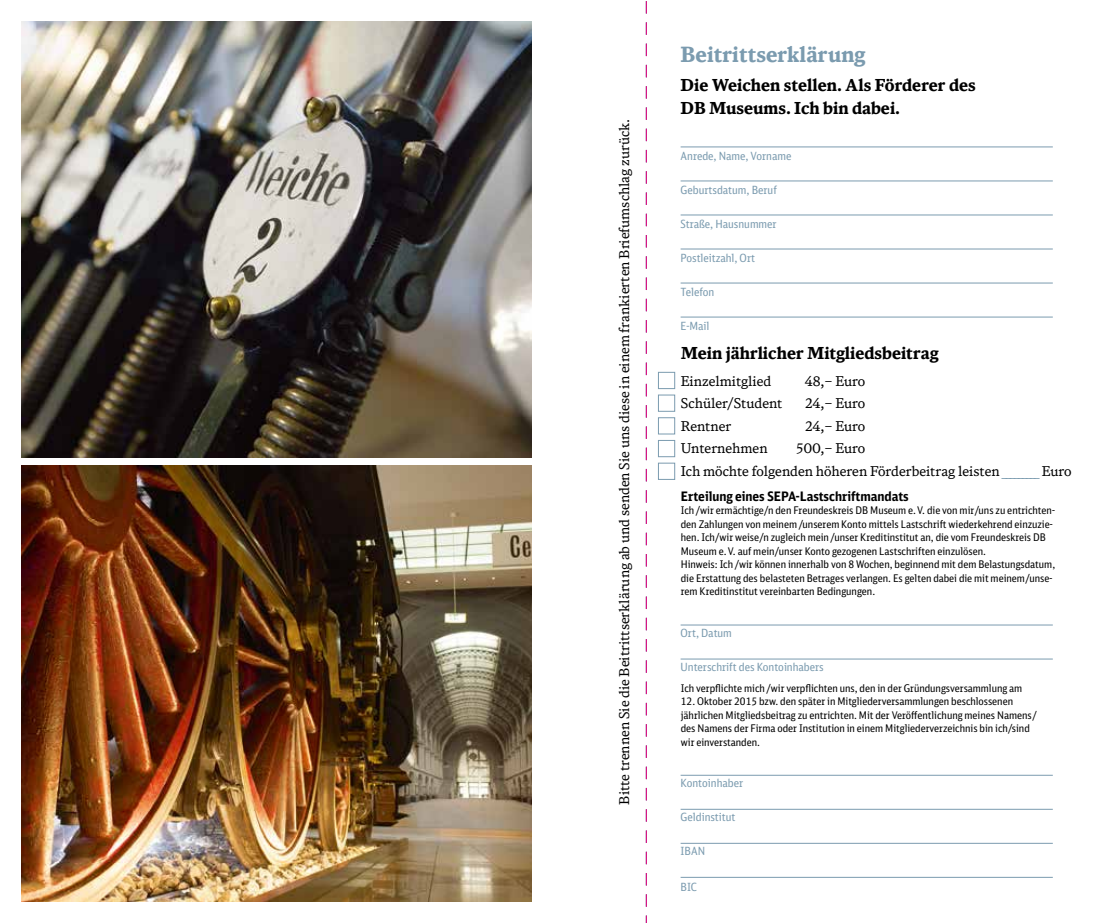
<style>
.page{position:relative;width:1106px;height:923px;background:#fff}
.page>*{position:absolute;margin:0;border:0;box-sizing:border-box;transform-origin:0 0}
.t1{font:700 21px "DB News";color:#7b9baf}
.t2{font:700 16.5px/22.5px "DB News";color:#000}
.t3{font:13.5px/22.5px "DB News";color:#000}
.t4{font:700 13.05px "DB Sans Cond";color:#000}
.t5{font:11.25px "DB Sans Cond";color:#7b9baf}
.t6{font:10.5px/13.5px "DB Sans Cond";color:#000}
.s1{color:#7b9baf}
</style>
<div class="page">
<hr style="left:680px;top:147px;width:372px;height:1px;background:#7b9baf">
<hr style="left:680px;top:181px;width:372px;height:1px;background:#7b9baf">
<hr style="left:680px;top:625px;width:372px;height:1px;background:#7b9baf">
<hr style="left:680px;top:775px;width:372px;height:1px;background:#7b9baf">
<hr style="left:680px;top:809px;width:372px;height:1px;background:#7b9baf">
<hr style="left:680px;top:843px;width:372px;height:1px;background:#7b9baf">
<hr style="left:680px;top:659px;width:372px;height:1px;background:#7b9baf">
<hr style="left:680px;top:215px;width:372px;height:1px;background:#7b9baf">
<hr style="left:680px;top:249px;width:372px;height:1px;background:#7b9baf">
<hr style="left:680px;top:283px;width:372px;height:1px;background:#7b9baf">
<hr style="left:680px;top:317px;width:372px;height:1px;background:#7b9baf">
<hr style="left:680px;top:877px;width:372px;height:1px;background:#7b9baf">
<img style="left:21px;top:21px;width:510px;height:436px">
<img style="left:21px;top:466px;width:510px;height:435px">
<div style="left:658px;top:372px;width:17px;height:17px;border:1px solid #7b9baf"></div>
<div style="left:658px;top:395px;width:17px;height:17px;border:1px solid #7b9baf"></div>
<div style="left:658px;top:417px;width:17px;height:17px;border:1px solid #7b9baf"></div>
<div style="left:658px;top:440px;width:17px;height:17px;border:1px solid #7b9baf"></div>
<div style="left:658px;top:463px;width:17px;height:17px;border:1px solid #7b9baf"></div>
<svg style="left:646px;top:1px;width:1px;height:13px"></svg>
<svg style="left:646px;top:22px;width:1px;height:13px"></svg>
<svg style="left:646px;top:44px;width:1px;height:12px"></svg>
<svg style="left:646px;top:65px;width:1px;height:12px"></svg>
<svg style="left:646px;top:86px;width:1px;height:13px"></svg>
<svg style="left:646px;top:107px;width:1px;height:13px"></svg>
<svg style="left:646px;top:129px;width:1px;height:12px"></svg>
<svg style="left:646px;top:150px;width:1px;height:12px"></svg>
<svg style="left:646px;top:171px;width:1px;height:13px"></svg>
<svg style="left:646px;top:192px;width:1px;height:13px"></svg>
<svg style="left:646px;top:214px;width:1px;height:12px"></svg>
<svg style="left:646px;top:235px;width:1px;height:12px"></svg>
<svg style="left:646px;top:256px;width:1px;height:13px"></svg>
<svg style="left:646px;top:277px;width:1px;height:13px"></svg>
<svg style="left:646px;top:299px;width:1px;height:12px"></svg>
<svg style="left:646px;top:320px;width:1px;height:12px"></svg>
<svg style="left:646px;top:341px;width:1px;height:13px"></svg>
<svg style="left:646px;top:362px;width:1px;height:13px"></svg>
<svg style="left:646px;top:384px;width:1px;height:12px"></svg>
<svg style="left:646px;top:405px;width:1px;height:12px"></svg>
<svg style="left:646px;top:426px;width:1px;height:13px"></svg>
<svg style="left:646px;top:448px;width:1px;height:12px"></svg>
<svg style="left:646px;top:469px;width:1px;height:12px"></svg>
<svg style="left:646px;top:490px;width:1px;height:13px"></svg>
<svg style="left:646px;top:511px;width:1px;height:13px"></svg>
<svg style="left:646px;top:533px;width:1px;height:12px"></svg>
<svg style="left:646px;top:554px;width:1px;height:12px"></svg>
<svg style="left:646px;top:575px;width:1px;height:13px"></svg>
<svg style="left:646px;top:596px;width:1px;height:13px"></svg>
<svg style="left:646px;top:618px;width:1px;height:12px"></svg>
<svg style="left:646px;top:639px;width:1px;height:12px"></svg>
<svg style="left:646px;top:660px;width:1px;height:13px"></svg>
<svg style="left:646px;top:681px;width:1px;height:13px"></svg>
<svg style="left:646px;top:703px;width:1px;height:12px"></svg>
<svg style="left:646px;top:724px;width:1px;height:12px"></svg>
<svg style="left:646px;top:745px;width:1px;height:13px"></svg>
<svg style="left:646px;top:766px;width:1px;height:13px"></svg>
<svg style="left:646px;top:788px;width:1px;height:12px"></svg>
<svg style="left:646px;top:809px;width:1px;height:12px"></svg>
<svg style="left:646px;top:830px;width:1px;height:13px"></svg>
<svg style="left:646px;top:851px;width:1px;height:13px"></svg>
<svg style="left:646px;top:873px;width:1px;height:12px"></svg>
<svg style="left:646px;top:894px;width:1px;height:12px"></svg>
<p class="t3" style="left:613px;top:804px;width:687px;rotate:-90deg">Bitte trennen Sie die Beitrittserklärung ab und senden Sie uns diese in einem frankierten Briefumschlag zurück.</p>
<h1 class="t1" style="left:680px;top:40px;width:187px">Beitrittserklärung</h1>
<h2 class="t2" style="left:680px;top:74px;width:297px">Die Weichen stellen. Als Förderer des<br>DB Museums. Ich bin dabei.</h2>
<p class="t5" style="left:680px;top:149px;width:112px">Anrede, Name, Vorname</p>
<p class="t5" style="left:680px;top:183px;width:98px">Geburtsdatum, Beruf</p>
<p class="t5" style="left:680px;top:217px;width:98px">Straße, Hausnummer</p>
<p class="t5" style="left:680px;top:251px;width:76px">Postleitzahl, Ort</p>
<p class="t5" style="left:680px;top:285px;width:35px">Telefon</p>
<p class="t5" style="left:680px;top:319px;width:30px">E-Mail</p>
<h2 class="t2" style="left:681px;top:341px;width:260px">Mein jährlicher Mitgliedsbeitrag</h2>
<p class="t3" style="left:681px;top:369px;width:92px">Einzelmitglied</p>
<p class="t3" style="left:804px;top:369px;width:62px">48,– Euro</p>
<p class="t3" style="left:681px;top:392px;width:103px">Schüler/Student</p>
<p class="t3" style="left:805px;top:392px;width:62px">24,– Euro</p>
<p class="t3" style="left:681px;top:414px;width:52px">Rentner</p>
<p class="t3" style="left:805px;top:414px;width:62px">24,– Euro</p>
<p class="t3" style="left:681px;top:437px;width:88px">Unternehmen</p>
<p class="t3" style="left:681px;top:437px;width:392px;text-indent:116px">500,– Euro<br>Ich möchte folgenden höheren Förderbeitrag leisten <span class="s1">_________</span> Euro</p>
<p class="t4" style="left:681px;top:488px;width:229px">Erteilung eines SEPA-Lastschriftmandats</p>
<p class="t6" style="left:681px;top:503px;width:376px">Ich /wir ermächtige/n den Freundeskreis DB Museum e. V. die von mir/uns zu entrichten&shy;den Zahlungen von meinem /unserem Konto mittels Lastschrift wiederkehrend einzuzie&shy;hen. Ich/wir weise/n zugleich mein /unser Kreditinstitut an, die vom Freundeskreis DB Museum e. V. auf mein/unser Konto gezogenen Lastschriften einzulösen.<br>Hinweis: Ich /wir können innerhalb von 8 Wochen, beginnend mit dem Belastungsdatum, die Erstattung des belasteten Betrages verlangen. Es gelten dabei die mit meinem/unse&shy;rem Kreditinstitut vereinbarten Bedingungen.</p>
<p class="t5" style="left:680px;top:626px;width:53px">Ort, Datum</p>
<p class="t5" style="left:680px;top:660px;width:145px">Unterschrift des Kontoinhabers</p>
<p class="t6" style="left:681px;top:681px;width:343px">Ich verpflichte mich /wir verpflichten uns, den in der Gründungsversammlung am</p>
<p class="t6" style="left:681px;top:694px;width:357px">12. Oktober 2015 bzw. den später in Mitgliederversammlungen beschlossenen jährlichen Mitgliedsbeitrag zu entrichten. Mit der Veröffentlichung meines Namens/ des Namens der Firma oder Institution in einem Mitgliederverzeichnis bin ich/sind wir einverstanden.</p>
<p class="t5" style="left:680px;top:776px;width:64px">Kontoinhaber</p>
<p class="t5" style="left:680px;top:810px;width:56px">Geldinstitut</p>
<p class="t5" style="left:680px;top:844px;width:26px">IBAN</p>
<p class="t5" style="left:680px;top:879px;width:18px">BIC</p>
</div>
